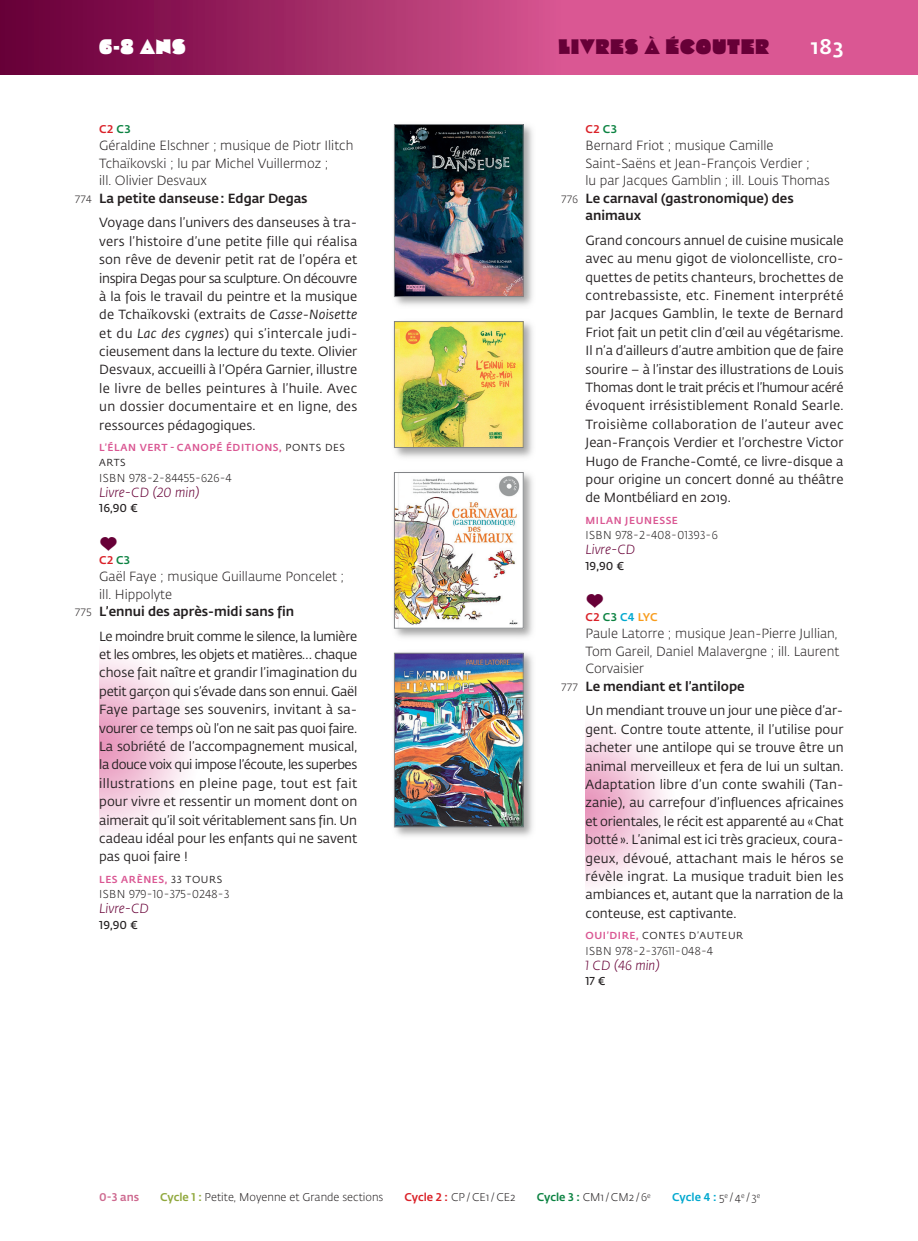
<style>
.page{position:relative;width:918px;height:1241px;background:#fff}
.page>*{position:absolute;margin:0;border:0;box-sizing:border-box;transform-origin:0 0}
.t1{font:21px "Cooter Deuce";letter-spacing:.05em;color:#670037}
.t2{font:21px "Cooter Deuce";color:#fff}
.t3{font:500 21px "Fedra Sans Pro";color:#fff}
.t4{font:14px "RLPE";color:#670037}
.t5{font:13.12px/18.4px "Fedra Sans Pro";color:#231f20;text-align:justify}
.t6{font:300 13.12px/17.5px "Fedra Sans Pro";color:#231f20}
.t7{font:500 13.12px "Fedra Sans Pro";color:#231f20}
.t8{font:italic 300 13.12px "Fedra Sans Pro";color:#670037}
.t9{font:300 11.38px "Fedra Sans Pro";letter-spacing:.03em;color:#231f20}
.t10{font:600 11.38px "Fedra Sans Pro";color:#231f20}
.t11{font:300 11.2px "Fedra Sans Pro";color:#231f20}
.t12{font:500 11.2px "Fedra Sans Pro";color:#00a8cf}
.t13{font:500 11.2px "Fedra Sans Pro";color:#da2128}
.t14{font:500 11.2px "Fedra Sans Pro";color:#f89c1c}
.t15{font:500 11.2px "Fedra Sans Pro";color:#ce6a90}
.t16{font:500 10.15px/15.4px "Fedra Sans Pro";letter-spacing:.06em;color:#da5793}
.t17{font:10.15px "Fedra Sans Pro";letter-spacing:.06em;color:#231f20}
.s1{color:#0b8241}
.s2{font-weight:300;font-size:10.5px}
.s3{font-style:italic}
.s4{font-weight:400;color:#231f20}
.s5{color:#da2128}
.s6{color:#00a8cf}
.s7{font-weight:500;color:#da5793}
.s8{font-weight:500;color:#90a83d}
.s9{font-weight:500;color:#da2128}
.s10{font-weight:500;color:#0b8241}
.s11{font-weight:300;color:#231f20}
</style>
<div class="page">
<div style="left:561px;top:0;width:357px;height:74px;background:#da5793"></div>
<img style="left:393px;top:124px;width:140px;height:713px">
<img style="left:396px;top:126px;width:125px;height:168px">
<div style="left:394px;top:124px;width:129px;height:172px;border:1px solid #808285"></div>
<img style="left:396px;top:323px;width:125px;height:122px">
<div style="left:394px;top:321px;width:129px;height:126px;border:1px solid #808285"></div>
<img style="left:396px;top:474px;width:125px;height:152px">
<div style="left:394px;top:472px;width:129px;height:156px;border:1px solid #808285"></div>
<img style="left:396px;top:655px;width:125px;height:170px">
<div style="left:394px;top:653px;width:129px;height:174px;border:1px solid #808285"></div>
<div style="left:0;top:0;width:561px;height:74px;background:linear-gradient(to right,#640036,#d6558f)"></div>
<p class="t2" style="left:99px;top:34px;width:88px">6-8 ANS</p>
<p class="t1" style="left:558px;top:34px;width:212px">LIVRES À ÉCOUTER</p>
<p class="t3" style="left:810px;top:38px;width:34px">183</p>
<p class="t13" style="left:99px;top:124px;width:33px">C2 <span class="s1">C3</span></p>
<p class="t6" style="left:99px;top:138px;width:256px">Géraldine Elschner ; musique de Piotr Ilitch<br>Tchaïkovski ; lu par Michel Vuillermoz ;<br>ill. Olivier Desvaux</p>
<p class="t7" style="left:74px;top:193px;width:235px"><span class="s2">774</span> La petite danseuse : Edgar Degas</p>
<p class="t5" style="left:99px;top:215px;width:260px">Voyage dans l’univers des danseuses à tra&shy;vers l’histoire d’une petite fille qui réalisa son rêve de devenir petit rat de l’opéra et inspira Degas pour sa sculpture. On découvre à la fois le travail du peintre et la musique de Tchaïkovski (extraits de <span class="s3">Casse-Noisette </span>et du <span class="s3">Lac des cygnes</span>) qui s’intercale judi&shy;cieusement dans la lecture du texte. Olivier Desvaux, accueilli à l’Opéra Garnier, illustre le livre de belles peintures à l’huile. Avec un dossier documentaire et en ligne, des ressources pédagogiques.</p>
<p class="t16" style="left:99px;top:440px;width:247px">L’ÉLAN VERT - CANOPÉ ÉDITIONS, <span class="s4">PONTS DES<br>ARTS</span></p>
<p class="t9" style="left:99px;top:473px;width:134px">ISBN 978-2-84455-626-4</p>
<p class="t8" style="left:99px;top:484px;width:102px">Livre-CD (20 min)</p>
<p class="t10" style="left:99px;top:501px;width:40px">16,90 €</p>
<p class="t4" style="left:99px;top:535px;width:20px">a</p>
<p class="t13" style="left:99px;top:555px;width:33px">C2 <span class="s1">C3</span></p>
<p class="t6" style="left:99px;top:568px;width:247px">Gaël Faye ; musique Guillaume Poncelet ; ill. Hippolyte</p>
<p class="t7" style="left:74px;top:606px;width:221px"><span class="s2">775</span> L’ennui des après-midi sans fin</p>
<p class="t5" style="left:99px;top:628px;width:259px">Le moindre bruit comme le silence, la lumière et les ombres, les objets et matières… chaque chose fait naître et grandir l’imagination du petit garçon qui s’évade dans son ennui. Gaël Faye partage ses souvenirs, invitant à sa&shy;vourer ce temps où l’on ne sait pas quoi faire.<br>La sobriété de l’accompagnement musical, la douce voix qui impose l’écoute, les superbes illustrations en pleine page, tout est fait pour vivre et ressentir un moment dont on aimerait qu’il soit véritablement sans fin. Un cadeau idéal pour les enfants qui ne savent pas quoi faire !</p>
<p class="t16" style="left:99px;top:872px;width:124px">LES ARÈNES, <span class="s4">33 TOURS</span></p>
<p class="t9" style="left:99px;top:889px;width:131px">ISBN 979-10-375-0248-3</p>
<p class="t8" style="left:99px;top:901px;width:51px">Livre-CD</p>
<p class="t10" style="left:99px;top:917px;width:40px">19,90 €</p>
<p class="t13" style="left:585px;top:124px;width:33px">C2 <span class="s1">C3</span></p>
<p class="t6" style="left:585px;top:138px;width:246px">Bernard Friot ; musique Camille<br>Saint-Saëns et Jean-François Verdier ;<br>lu par Jacques Gamblin ; ill. Louis Thomas</p>
<p class="t7" style="left:561px;top:193px;width:234px"><span class="s2">776</span> Le carnaval (gastronomique) des</p>
<p class="t7" style="left:585px;top:210px;width:57px">animaux</p>
<p class="t5" style="left:585px;top:232px;width:260px">Grand concours annuel de cuisine musicale avec au menu gigot de violoncelliste, cro&shy;quettes de petits chanteurs, brochettes de contrebassiste, etc. Finement interprété par Jacques Gamblin, le texte de Bernard Friot fait un petit clin d’œil au végétarisme.<br>Il n’a d’ailleurs d’autre ambition que de faire sourire – à l’instar des illustrations de Louis Thomas dont le trait précis et l’humour acéré évoquent irrésistiblement Ronald Searle.<br>Troisième collaboration de l’auteur avec Jean-François Verdier et l’orchestre Victor Hugo de Franche-Comté, ce livre-disque a pour origine un concert donné au théâtre de Montbéliard en 2019.</p>
<p class="t16" style="left:585px;top:513px;width:94px">MILAN JEUNESSE</p>
<p class="t9" style="left:585px;top:530px;width:134px">ISBN 978-2-408-01393-6</p>
<p class="t8" style="left:585px;top:542px;width:51px">Livre-CD</p>
<p class="t10" style="left:585px;top:559px;width:40px">19,90 €</p>
<p class="t4" style="left:585px;top:593px;width:20px">a</p>
<p class="t14" style="left:585px;top:612px;width:74px"><span class="s5">C2</span> <span class="s1">C3</span> <span class="s6">C4</span> LYC</p>
<p class="t6" style="left:585px;top:626px;width:255px">Paule Latorre ; musique Jean-Pierre Jullian,<br>Tom Gareil, Daniel Malavergne ; ill. Laurent<br>Corvaisier</p>
<p class="t7" style="left:561px;top:681px;width:185px"><span class="s2">777</span> Le mendiant et l’antilope</p>
<p class="t5" style="left:585px;top:702px;width:259px">Un mendiant trouve un jour une pièce d’ar&shy;gent. Contre toute attente, il l’utilise pour acheter une antilope qui se trouve être un animal merveilleux et fera de lui un sultan.<br>Adaptation libre d’un conte swahili (Tan - zanie), au carrefour d’influences africaines et orientales, le récit est apparenté au « Chat botté ». L’animal est ici très gracieux, coura&shy;geux, dévoué, attachant mais le héros se révèle ingrat. La musique traduit bien les ambiances et, autant que la narration de la conteuse, est captivante.</p>
<p class="t17" style="left:585px;top:931px;width:159px"><span class="s7">OUI’DIRE,</span> CONTES D’AUTEUR</p>
<p class="t9" style="left:585px;top:945px;width:129px">ISBN 978-2-37611-048-4</p>
<p class="t8" style="left:585px;top:957px;width:76px">1 CD (46 min)</p>
<p class="t10" style="left:585px;top:974px;width:22px">17 €</p>
<p class="t15" style="left:99px;top:1192px;width:41px">0-3 ans</p>
<p class="t11" style="left:160px;top:1192px;width:225px"><span class="s8">Cycle 1 :</span> Petite, Moyenne et Grande sections</p>
<p class="t11" style="left:404px;top:1192px;width:113px"><span class="s9">Cycle 2 :</span> CP/CE1/CE2</p>
<p class="t11" style="left:537px;top:1192px;width:116px"><span class="s10">Cycle 3 :</span> CM1/CM2 /6<sup>e</sup></p>
<p class="t12" style="left:672px;top:1192px;width:90px">Cycle 4 : <span class="s11">5</span><sup>e</sup> <span class="s11">/4</span><sup>e</sup> <span class="s11">/ 3</span><sup>e</sup></p>
</div>
